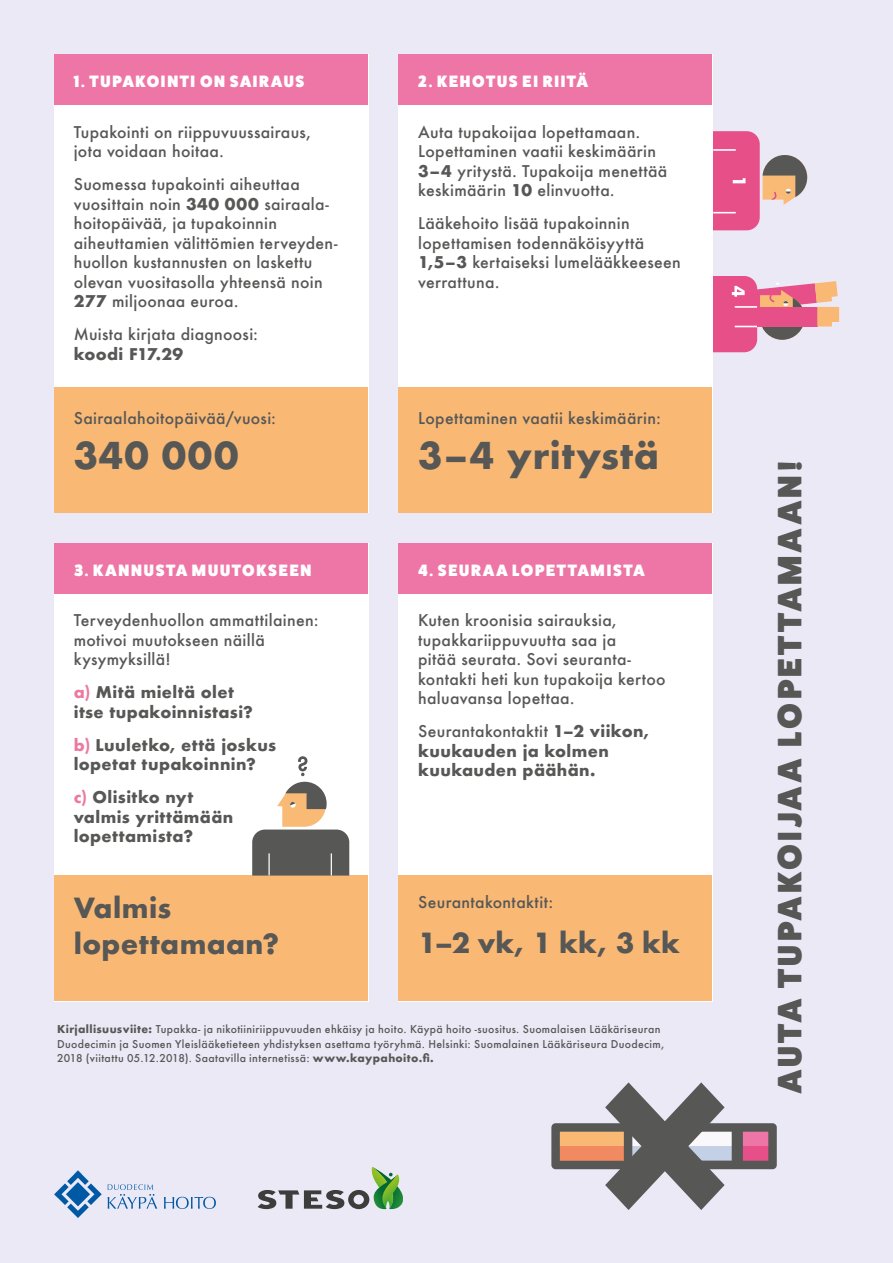
<style>
.page{position:relative;width:893px;height:1263px;background:#ece9f6}
.page>*{position:absolute;margin:0;border:0;box-sizing:border-box;transform-origin:0 0}
.t1{font:700 36px "Futura";letter-spacing:.02em;color:#575756}
.t2{font:800 34.05px "Fat Frank";letter-spacing:.095em;color:#575756}
.t3{font:700 27px "Futura";letter-spacing:.015em;color:#575756}
.t4{font:800 16.5px "Fat Frank";letter-spacing:.1em;color:#fff}
.t5{font:500 15.75px/19.5px "Futura";letter-spacing:.02em;color:#575756}
.t6{font:700 15.75px/19.5px "Futura";letter-spacing:.025em;color:#575756}
.t7{font:500 10.5px/14.2px "Futura";letter-spacing:.035em;color:#575756}
.s1{font-weight:700}
.s2{color:#eb7aa1}
</style>
<div class="page">
<svg style="left:713px;top:131px;width:94px;height:99px"></svg>
<svg style="left:713px;top:276px;width:126px;height:76px"></svg>
<svg style="left:551px;top:1082px;width:226px;height:128px"></svg>
<div style="left:54px;top:54px;width:314px;height:458px;background:#fff"></div>
<div style="left:398px;top:54px;width:315px;height:458px;background:#fff"></div>
<div style="left:54px;top:543px;width:314px;height:458px;background:#fff"></div>
<div style="left:398px;top:543px;width:315px;height:458px;background:#fff"></div>
<div style="left:54px;top:54px;width:314px;height:50px;background:#ee76a7"></div>
<div style="left:54px;top:543px;width:314px;height:50px;background:#ee76a7"></div>
<div style="left:398px;top:54px;width:314px;height:50px;background:#ee76a7"></div>
<div style="left:398px;top:543px;width:314px;height:50px;background:#ee76a7"></div>
<div style="left:54px;top:387px;width:314px;height:125px;background:#f9b975"></div>
<div style="left:54px;top:875px;width:314px;height:126px;background:#f9b975"></div>
<div style="left:398px;top:387px;width:314px;height:125px;background:#f9b975"></div>
<div style="left:398px;top:875px;width:314px;height:126px;background:#f9b975"></div>
<svg style="left:298px;top:756px;width:9px;height:20px"></svg>
<svg style="left:252px;top:782px;width:97px;height:93px"></svg>
<svg style="left:54px;top:1170px;width:48px;height:48px"></svg>
<svg style="left:108px;top:1184px;width:108px;height:25px"></svg>
<svg style="left:258px;top:1167px;width:145px;height:42px"></svg>
<p class="t4" style="left:74px;top:72px;width:232px">1. TUPAKOINTI ON SAIRAUS</p>
<p class="t5" style="left:74px;top:122px;width:239px">Tupakointi on riippuvuussairaus,</p>
<p class="t5" style="left:74px;top:141px;width:152px">jota voidaan hoitaa.</p>
<p class="t5" style="left:74px;top:174px;width:265px">Suomessa tupakointi aiheuttaa vuosittain noin <span class="s1">340 000</span> sairaala&shy;hoitopäivää, ja tupakoinnin aiheuttamien välittömien terveyden&shy;huollon kustannusten on laskettu olevan vuositasolla yhteensä noin<br><span class="s1">277</span> miljoonaa euroa.</p>
<p class="t5" style="left:74px;top:324px;width:186px">Muista kirjata diagnoosi:</p>
<p class="t6" style="left:74px;top:344px;width:111px">koodi F17.29</p>
<p class="t5" style="left:74px;top:408px;width:204px">Sairaalahoitopäivää/vuosi:</p>
<p class="t1" style="left:74px;top:429px;width:166px">340 000</p>
<p class="t4" style="left:74px;top:561px;width:239px">3. KANNUSTA MUUTOKSEEN</p>
<p class="t5" style="left:74px;top:610px;width:246px">Terveydenhuollon ammattilainen:</p>
<p class="t5" style="left:74px;top:630px;width:193px">motivoi muutokseen näillä kysymyksillä!</p>
<p class="t6" style="left:74px;top:682px;width:162px"><span class="s2">a)</span> Mitä mieltä olet</p>
<p class="t6" style="left:74px;top:702px;width:181px">itse tupakoinnistasi?</p>
<p class="t6" style="left:74px;top:735px;width:204px"><span class="s2">b)</span> Luuletko, että joskus</p>
<p class="t6" style="left:74px;top:754px;width:184px">lopetat tupakoinnin?</p>
<p class="t6" style="left:74px;top:787px;width:121px"><span class="s2">c)</span> Olisitko nyt</p>
<p class="t6" style="left:74px;top:807px;width:161px">valmis yrittämään lopettamista?</p>
<p class="t3" style="left:74px;top:888px;width:99px">Valmis</p>
<p class="t3" style="left:74px;top:924px;width:207px">lopettamaan?</p>
<p class="t4" style="left:418px;top:72px;width:171px">2. KEHOTUS EI RIITÄ</p>
<p class="t5" style="left:418px;top:122px;width:239px">Auta tupakoijaa lopettamaan.<br>Lopettaminen vaatii keskimäärin</p>
<p class="t5" style="left:418px;top:161px;width:251px"><span class="s1">3–4</span> yritystä. Tupakoija menettää keskimäärin <span class="s1">10</span> elinvuotta.</p>
<p class="t5" style="left:418px;top:213px;width:213px">Lääkehoito lisää tupakoinnin</p>
<p class="t5" style="left:418px;top:233px;width:228px">lopettamisen todennäköisyyttä</p>
<p class="t5" style="left:418px;top:252px;width:264px"><span class="s1">1,5–3</span> kertaiseksi lumelääkkeeseen verrattuna.</p>
<p class="t5" style="left:418px;top:408px;width:244px">Lopettaminen vaatii keskimäärin:</p>
<p class="t1" style="left:418px;top:429px;width:242px">3–4 yritystä</p>
<p class="t4" style="left:418px;top:561px;width:228px">4. SEURAA LOPETTAMISTA</p>
<p class="t5" style="left:418px;top:610px;width:200px">Kuten kroonisia sairauksia, tupakkariippuvuutta saa ja</p>
<p class="t5" style="left:418px;top:649px;width:249px">pitää seurata. Sovi seuranta&shy;kontakti heti kun tupakoija kertoo haluavansa lopettaa.</p>
<p class="t5" style="left:418px;top:721px;width:233px">Seurantakontaktit <span class="s1">1–2 viikon,</span></p>
<p class="t6" style="left:418px;top:741px;width:192px">kuukauden ja kolmen kuukauden päähän.</p>
<p class="t5" style="left:418px;top:892px;width:137px">Seurantakontaktit:</p>
<p class="t3" style="left:418px;top:924px;width:263px">1–2 vk, 1 kk, 3 kk</p>
<p class="t7" style="left:57px;top:1022px;width:609px"><span class="s1">Kirjallisuusviite:</span> Tupakka- ja nikotiiniriippuvuuden ehkäisy ja hoito. Käypä hoito -suositus. Suomalaisen Lääkäriseuran<br>Duodecimin ja Suomen Yleislääketieteen yhdistyksen asettama työryhmä. Helsinki: Suomalainen Lääkäriseura Duodecim,<br>2018 (viitattu 05.12.2018). Saatavilla internetissä: <span class="s1">www.kaypahoito.fi.</span></p>
<p class="t2" style="left:770px;top:1093px;width:635px;rotate:-90deg">AUTA TUPAKOIJAA LOPETTAMAAN!</p>
</div>
